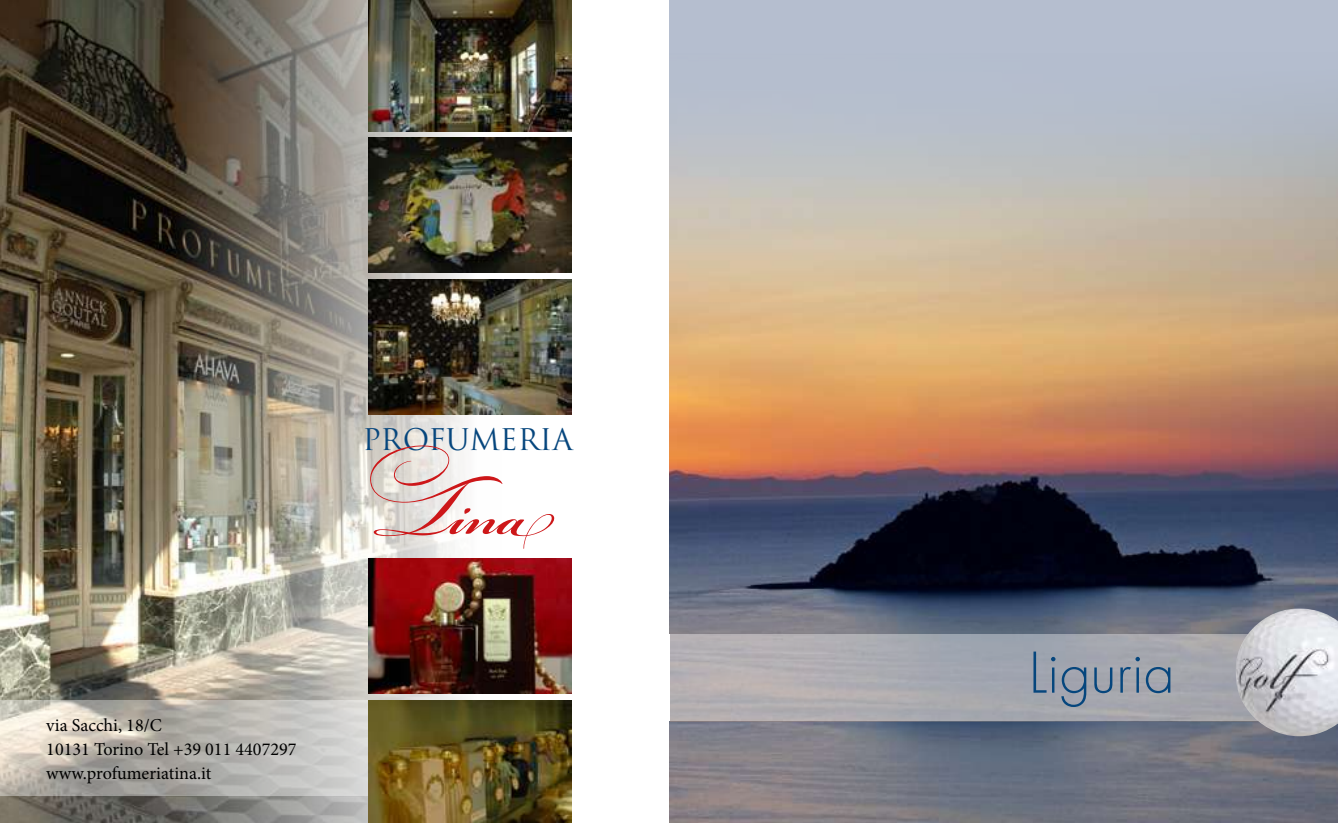
<style>
.page{position:relative;width:1338px;height:823px;background:#fff}
.page>*{position:absolute;margin:0;border:0;box-sizing:border-box;transform-origin:0 0}
.t1{font:600 81.6px "Bickham Script Pro";color:#cd1719}
.t2{font:300 54.4px "Futura Std";color:#06467d}
.t3{font:29px "Trajan Pro";color:#06467d}
.t4{font:18.2px/23.6px "Minion Pro";color:#000}
</style>
<div class="page">
<img style="left:0;top:0;width:501px;height:822px">
<img style="left:368px;top:0;width:203px;height:131px">
<img style="left:368px;top:138px;width:203px;height:134px">
<img style="left:368px;top:279px;width:203px;height:135px">
<img style="left:368px;top:700px;width:203px;height:122px">
<img style="left:368px;top:558px;width:203px;height:135px">
<svg style="left:0;top:700px;width:368px;height:95px;background:#bfbbb5"></svg>
<div style="left:669px;top:0;width:669px;height:633px;background:#b5becf"></div>
<img style="left:669px;top:117px;width:669px;height:505px">
<img style="left:669px;top:622px;width:669px;height:200px">
<img style="left:1236px;top:608px;width:102px;height:128px">
<p class="t4" style="left:46px;top:713px;width:252px">via Sacchi, 18/C<br>10131 Torino Tel +39 011 4407297 www.profumeriatina.it</p>
<h3 class="t3" style="left:362px;top:421px;width:212px">PROFUMERIA</h3>
<h1 class="t1" style="left:368px;top:457px;width:184px">Tina</h1>
<h2 class="t2" style="left:1029px;top:639px;width:147px">Liguria</h2>
</div>
